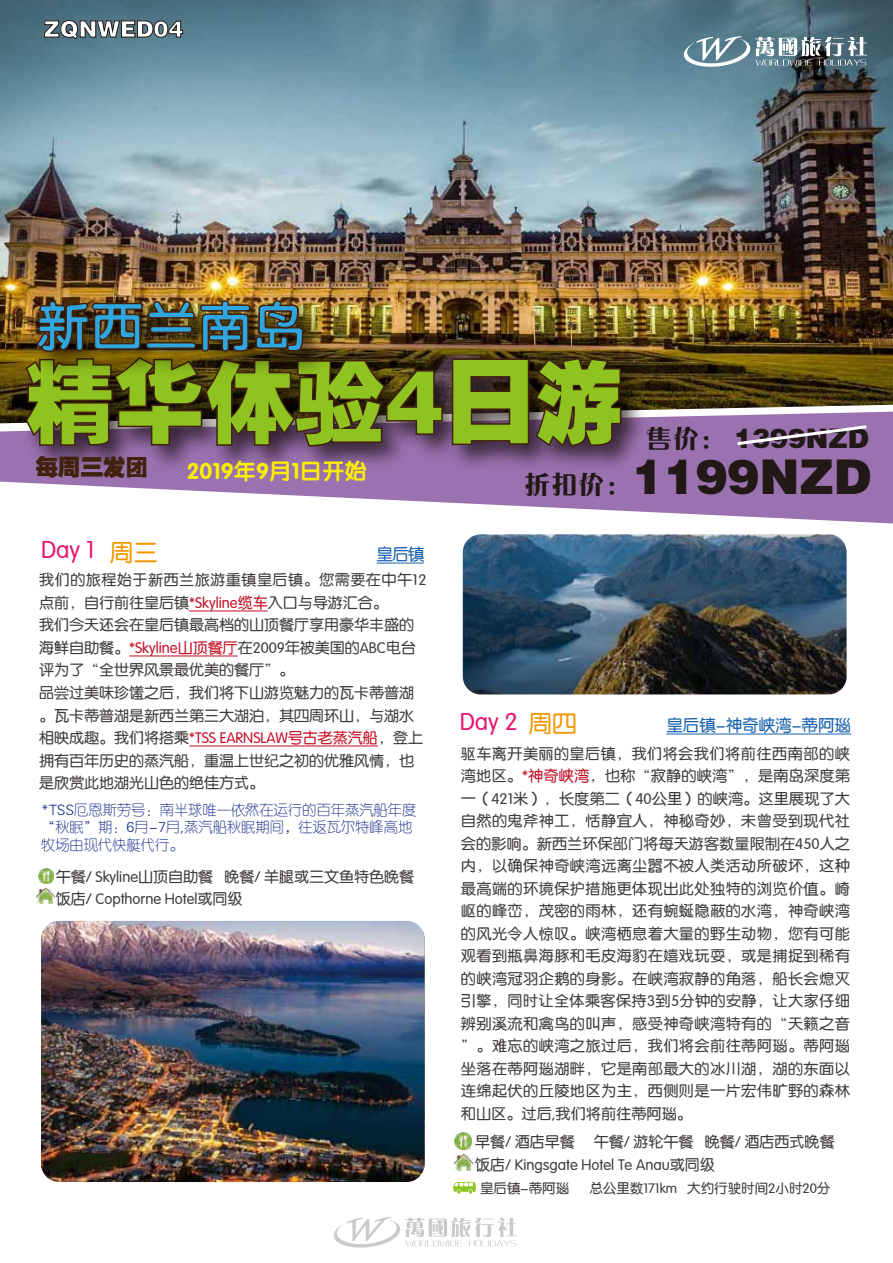
<style>
.page{position:relative;width:893px;height:1263px;background:#fff}
.page>*{position:absolute;margin:0;border:0;box-sizing:border-box;transform-origin:0 0}
.t1{font:90px "FZCCHJW GB1 0";color:#8fc31f}
.t2{font:54px "FZY4 K GBK1 0";color:#2ea7e0}
.t3{font:48px "FZCCHJW GB1 0";color:#221815}
.t4{font:27px "FZCCHJW GB1 0";color:#221815}
.t5{font:24px "FZY3 JW GB1 0";color:#e61673}
.t6{font:22.5px "FZY4 K GBK1 0";color:#faee00}
.t7{font:22.5px "FZCCHJW GB1 0";color:#fff}
.t8{font:22.5px "FZCCHJW GB1 0";color:#41220f}
.t9{font:16.5px "FZY3 JW GB1 0";color:#1760ad}
.t10{font:15px/22.5px "FZY3 JW GB1 0";color:#3e3a39}
.t11{font:14.25px/17.1px "FZY1 JW GB1 0";color:#172a88}
.t12{font:13.5px "FZY3 JW GB1 0";color:#3e3a39}
.s1{font-family:"FZCHYJW GB1 0"}
.s2{font-family:"FZCHYJW GB1 0";font-size:27px}
.s3{color:#f39700}
.s4{color:#c30d23}
</style>
<div class="page">
<img style="left:37px;top:888px;width:18px;height:15px">
<img style="left:38px;top:869px;width:15px;height:15px">
<hr style="left:189px;top:611px;width:79px;height:1px;background:#c30d23">
<hr style="left:129px;top:656px;width:109px;height:1px;background:#c30d23">
<hr style="left:189px;top:746px;width:189px;height:1px;background:#c30d23">
<hr style="left:377px;top:563px;width:47px;height:1px;background:#1760ad">
<svg style="left:333px;top:1217px;width:184px;height:31px"></svg>
<img style="left:454px;top:1133px;width:17px;height:16px">
<img style="left:455px;top:1155px;width:18px;height:15px">
<svg style="left:453px;top:1182px;width:23px;height:12px"></svg>
<hr style="left:666px;top:734px;width:60px;height:1px;background:#1760ad">
<hr style="left:726px;top:734px;width:66px;height:1px;background:#1760ad">
<hr style="left:792px;top:734px;width:59px;height:1px;background:#1760ad">
<img style="left:0;top:0;width:893px;height:404px">
<svg style="left:658px;top:404px;width:235px;height:6px"></svg>
<svg style="left:138px;top:411px;width:755px;height:113px;fill:#9b72b0"></svg>
<svg style="left:734px;top:423px;width:136px;height:24px"></svg>
<img style="left:0;top:344px;width:658px;height:144px">
<svg style="left:451px;top:357px;width:171px;height:91px"></svg>
<svg style="left:683px;top:36px;width:184px;height:32px"></svg>
<img style="left:23px;top:281px;width:317px;height:112px">
<img style="left:24px;top:299px;width:419px;height:148px">
<svg style="left:44px;top:20px;width:139px;height:20px"></svg>
<img style="left:41px;top:921px;width:384px;height:261px">
<img style="left:463px;top:534px;width:384px;height:160px">
<h3 class="t7" style="left:44px;top:17px;width:141px">ZQNWED04</h3>
<h2 class="t2" style="left:36px;top:294px;width:272px">新西兰南岛</h2>
<h1 class="t1" style="left:25px;top:354px;width:601px">精华体验4日游</h1>
<h3 class="t8" style="left:35px;top:455px;width:114px">每周三发团</h3>
<h3 class="t4" style="left:645px;top:423px;width:225px"><span class="s1">售价：</span> 1399NZD</h3>
<h3 class="t3" style="left:524px;top:451px;width:349px"><span class="s2">折扣价：</span>1199NZD</h3>
<h3 class="t6" style="left:187px;top:457px;width:182px">2019年9月1日开始</h3>
<h3 class="t5" style="left:41px;top:537px;width:118px">Day 1 <span class="s3">周三</span></h3>
<p class="t9" style="left:377px;top:545px;width:49px">皇后镇</p>
<p class="t10" style="left:39px;top:569px;width:389px">我们的旅程始于新西兰旅游重镇皇后镇。您需要在中午12点前，自行前往皇后镇<span class="s4">*Skyline缆车</span>入口与导游汇合。<br>我们今天还会在皇后镇最高档的山顶餐厅享用豪华丰盛的海鲜自助餐。<span class="s4">*Skyline山顶餐厅</span>在2009年被美国的ABC电台评为了“全世界风景最优美的餐厅”。<br>品尝过美味珍馐之后，我们将下山游览魅力的瓦卡蒂普湖。瓦卡蒂普湖是新西兰第三大湖泊，其四周环山，与湖水相映成趣。我们将搭乘<span class="s4">*TSS EARNSLAW号古老蒸汽船</span>，登上拥有百年历史的蒸汽船，重温上世纪之初的优雅风情，也是欣赏此地湖光山色的绝佳方式。</p>
<p class="t11" style="left:41px;top:802px;width:377px">*TSS厄恩斯劳号：南半球唯一依然在运行的百年蒸汽船年度“秋眠”期：6月-7月,蒸汽船秋眠期间，往返瓦尔特峰高地牧场由现代快艇代行。</p>
<p class="t10" style="left:56px;top:866px;width:360px">午餐/ Skyline山顶自助餐 晚餐/ 羊腿或三文鱼特色晚餐饭店/ Copthorne Hotel或同级</p>
<h3 class="t5" style="left:460px;top:708px;width:118px">Day 2 <span class="s3">周四</span></h3>
<p class="t10" style="left:461px;top:742px;width:391px;text-align:justify">驱车离开美丽的皇后镇，我们将会我们将前往西南部的峡湾地区。<span class="s4">*神奇峡湾</span>，也称“寂静的峡湾”，是南岛深度第一（421米），长度第二（40公里）的峡湾。这里展现了大自然的鬼斧神工，恬静宜人，神秘奇妙，未曾受到现代社会的影响。新西兰环保部门将每天游客数量限制在450人之内，以确保神奇峡湾远离尘嚣不被人类活动所破坏，这种最高端的环境保护措施更体现出此处独特的浏览价值。崎岖的峰峦，茂密的雨林，还有蜿蜒隐蔽的水湾，神奇峡湾的风光令人惊叹。峡湾栖息着大量的野生动物，您有可能观看到瓶鼻海豚和毛皮海豹在嬉戏玩耍，或是捕捉到稀有的峡湾冠羽企鹅的身影。在峡湾寂静的角落，船长会熄灭引擎，同时让全体乘客保持3到5分钟的安静，让大家仔细辨别溪流和禽鸟的叫声，感受神奇峡湾特有的“天籁之音”。难忘的峡湾之旅过后，我们将会前往蒂阿瑙。蒂阿瑙坐落在蒂阿瑙湖畔，它是南部最大的冰川湖，湖的东面以连绵起伏的丘陵地区为主，西侧则是一片宏伟旷野的森林和山区。过后,我们将前往蒂阿瑙。</p>
<p class="t10" style="left:475px;top:1131px;width:101px">早餐/ 酒店早餐</p>
<p class="t9" style="left:666px;top:716px;width:186px">皇后镇-神奇峡湾-蒂阿瑙</p>
<p class="t10" style="left:475px;top:1131px;width:361px;text-indent:119px">午餐/ 游轮午餐 晚餐/ 酒店西式晚餐饭店/ Kingsgate Hotel Te Anau或同级</p>
<p class="t12" style="left:480px;top:1181px;width:91px">皇后镇-蒂阿瑙</p>
<p class="t12" style="left:589px;top:1181px;width:243px">总公里数171km 大约行驶时间2小时20分</p>
</div>
